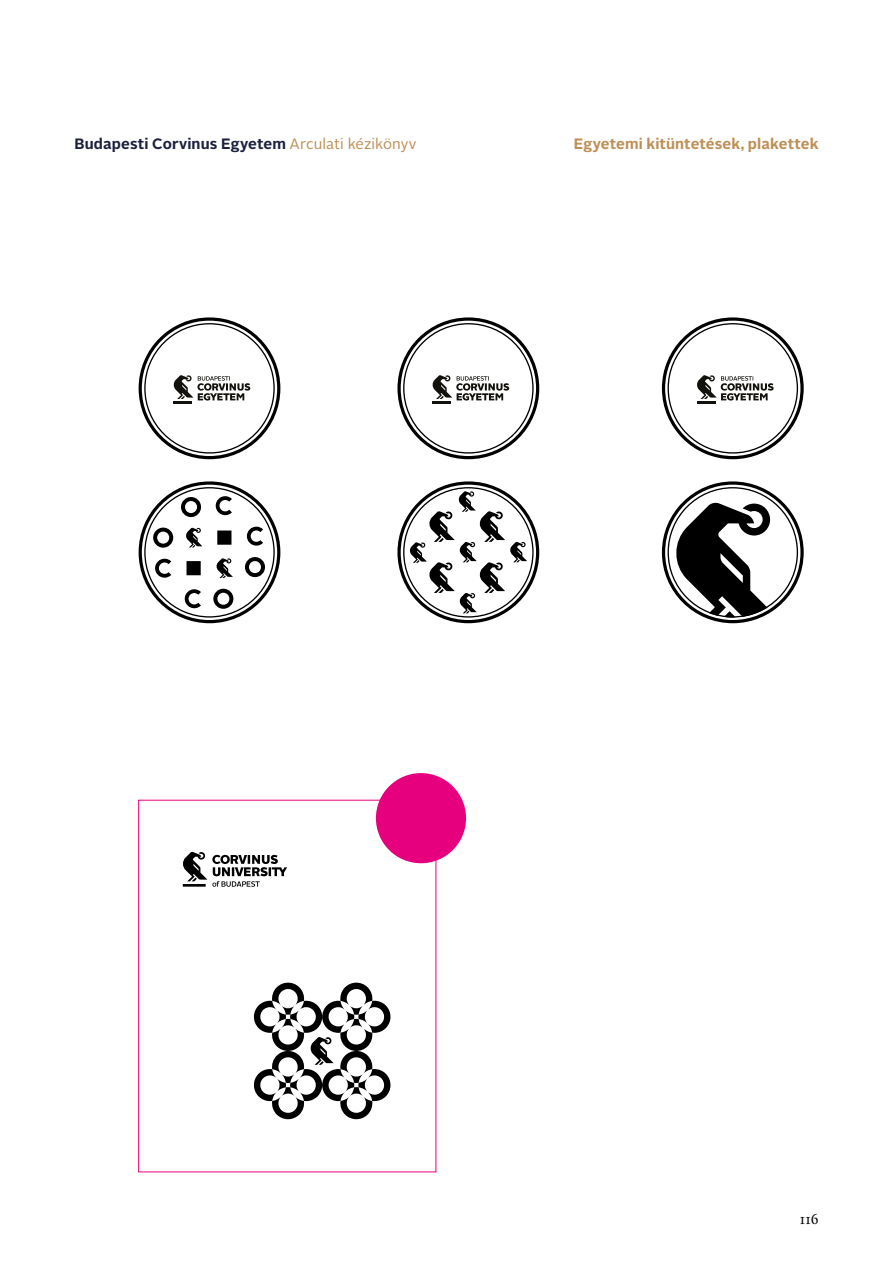
<style>
.page{position:relative;width:893px;height:1263px;background:#fff}
.page>*{position:absolute;margin:0;border:0;box-sizing:border-box;transform-origin:0 0}
.t1{font:700 15px "Alright Sans";letter-spacing:.01em;color:#1b213e}
.t2{font:700 15px "Alright Sans";letter-spacing:.01em;color:#be8f55}
.t3{font:15px "Calluna";color:#000}
.s1{font-weight:400;color:#be8f55}
</style>
<div class="page">
<svg style="left:139px;top:317px;width:141px;height:142px"></svg>
<svg style="left:397px;top:317px;width:142px;height:142px"></svg>
<svg style="left:139px;top:481px;width:141px;height:142px"></svg>
<svg style="left:397px;top:481px;width:142px;height:142px"></svg>
<svg style="left:662px;top:317px;width:142px;height:142px"></svg>
<svg style="left:662px;top:481px;width:142px;height:142px"></svg>
<div style="left:138px;top:800px;width:298px;height:372px;background:#fff;border:1px solid #e6007d"></div>
<svg style="left:182px;top:852px;width:105px;height:35px"></svg>
<svg style="left:253px;top:983px;width:138px;height:136px"></svg>
<div style="left:376px;top:773px;width:90px;height:90px;background:#e6007d;border-radius:50%"></div>
<p class="t1" style="left:74px;top:133px;width:344px">Budapesti Corvinus Egyetem <span class="s1">Arculati kézikönyv</span></p>
<p class="t2" style="left:574px;top:133px;width:246px">Egyetemi kitüntetések, plakettek</p>
<p class="t3" style="left:800px;top:1209px;width:20px">116</p>
</div>
